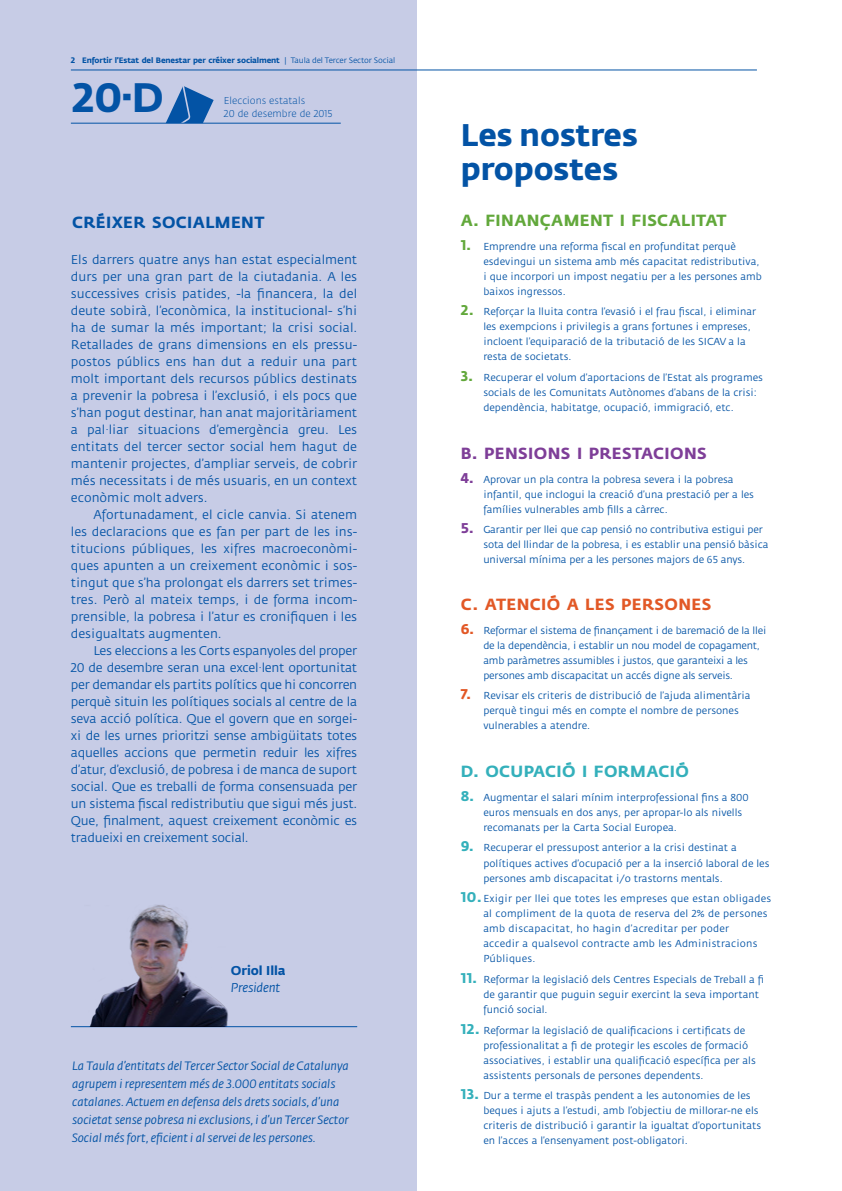
<style>
.page{position:relative;width:842px;height:1191px;background:#fff}
.page>*{position:absolute;margin:0;border:0;box-sizing:border-box;transform-origin:0 0}
._2_intro{font:700 40.7px "Fedra Sans";color:#0353a5}
._1_valoració_-_propo{font:700 31px/34px "Fedra Sans";color:#0353a5}
.Paragraph_Style_2{font:700 16px "Fedra Sans";letter-spacing:.025em;color:#62a83b}
._00_txt_normal{font:700 16px "Fedra Sans";letter-spacing:.025em;color:#7e3e98}
._00_txt_normal-2{font:700 16px "Fedra Sans";letter-spacing:.025em;color:#e25826}
._00_txt_normal-3{font:700 16px "Fedra Sans";letter-spacing:.025em;color:#34b0bb}
._00_txt_normal-4{font:700 16px "Fedra Sans";letter-spacing:.025em;color:#0353a5}
.t1{font:700 12.6px/17.6px "Fedra Sans";letter-spacing:-.005em;color:#0353a5}
.t2{font:12.5px/17px "Fedra Sans";color:#0353a5;text-align:justify}
.t3{font:italic 12px/18px "Fedra Sans";color:#0353a5}
.listado_txt{font:10px/15px "Fedra Sans";color:#0353a5}
.listado_txt-2{font:10px/15px "Fedra Sans";letter-spacing:.02em;color:#0353a5}
.listado_txt-3{font:10px/15px "Fedra Sans";letter-spacing:-.02em;color:#0353a5}
.t4{font:300 9.9px "Fedra Sans";letter-spacing:.005em;color:#0353a5}
.t5{font:700 8px "Fedra Sans";color:#0353a5}
.t6{font:700 7.8px "Fedra Sans";letter-spacing:-.02em;color:#0353a5}
.s1{font-weight:400}
.s2{font-size:48.8px}
.s3{font-weight:400;font-style:italic}
.s4{font-weight:700;font-size:14px;color:#62a83b}
.s5{font-weight:700;font-size:14px;color:#7e3e98}
.s6{font-weight:700;font-size:14px;color:#e25826}
.s7{font-weight:700;font-size:14px;color:#34b0bb}
</style>
<div class="page">
<div style="left:0;top:0;width:416px;height:1191px;background:#c7cce6"></div>
<hr style="left:71px;top:1026px;width:286px;height:1px;background:#0353a5">
<hr style="left:71px;top:70px;width:686px;height:1px;background:#0353a5">
<svg style="left:166px;top:86px;width:48px;height:37px"></svg>
<hr style="left:71px;top:123px;width:270px;height:1px;background:#0353a5">
<img style="left:85px;top:905px;width:168px;height:122px">
<p class="t5" style="left:71px;top:55px;width:6px">2</p>
<p class="t6" style="left:82px;top:55px;width:315px">Enfortir l’Estat del Benestar per créixer socialment <span class="s1">| Taula del Tercer Sector Social</span></p>
<p class="_2_intro" style="left:72px;top:73px;width:93px">20<span class="s2">-</span>D</p>
<p class="t4" style="left:224px;top:95px;width:83px">Eleccions estatals</p>
<p class="t4" style="left:224px;top:108px;width:110px">20 de desembre de 2015</p>
<p class="_00_txt_normal-4" style="left:72px;top:213px;width:194px">CRÉIXER SOCIALMENT</p>
<p class="t2" style="left:71px;top:251px;width:288px">Els darrers quatre anys han estat especialment durs per una gran part de la ciutadania. A les successives crisis patides, -la financera, la del deute sobirà, l’econòmica, la institucional- s’hi ha de sumar la més important; la crisi social.<br>Retallades de grans dimensions en els pressu&shy;postos públics ens han dut a reduir una part molt important dels recursos públics destinats a prevenir la pobresa i l’exclusió, i els pocs que s’han pogut destinar, han anat majoritàriament a pal·liar situacions d’emergència greu. Les entitats del tercer sector social hem hagut de mantenir projectes, d’ampliar serveis, de cobrir més necessitats i de més usuaris, en un context econòmic molt advers.</p>
<p class="t2" style="left:71px;top:506px;width:288px;text-indent:23px">Afortunadament, el cicle canvia. Si atenem les declaracions que es fan per part de les ins&shy;titucions públiques, les xifres macroeconòmi&shy;ques apunten a un creixement econòmic i sos&shy;tingut que s’ha prolongat els darrers set trimes&shy;tres. Però al mateix temps, i de forma incom&shy;prensible, la pobresa i l’atur es cronifiquen i les desigualtats augmenten.</p>
<p class="t2" style="left:71px;top:642px;width:288px;text-indent:23px">Les eleccions a les Corts espanyoles del proper 20 de desembre seran una excel·lent oportunitat per demandar els partits polítics que hi concorren perquè situin les polítiques socials al centre de la seva acció política. Que el govern que en sorgei&shy;xi de les urnes prioritzi sense ambigüitats totes aquelles accions que permetin reduir les xifres d’atur, d’exclusió, de pobresa i de manca de suport social. Que es treballi de forma consensuada per un sistema fiscal redistributiu que sigui més just.<br>Que, finalment, aquest creixement econòmic es tradueixi en creixement social.</p>
<p class="t1" style="left:231px;top:961px;width:56px">Oriol Illa<br><span class="s3">President</span></p>
<p class="t3" style="left:72px;top:1057px;width:278px">La Taula d’entitats del Tercer Sector Social de Catalunya agrupem i representem més de 3.000 entitats socials catalanes. Actuem en defensa dels drets socials, d’una societat sense pobresa ni exclusions, i d’un Tercer Sector Social més fort, eficient i al servei de les persones.</p>
<p class="_1_valoració_-_propo" style="left:461px;top:119px;width:179px">Les nostres propostes</p>
<p class="Paragraph_Style_2" style="left:461px;top:211px;width:267px">A. FINANÇAMENT I FISCALITAT</p>
<p class="listado_txt" style="left:483px;top:239px;width:280px;text-indent:-23px"><span class="s4">1.</span> Emprendre una reforma fiscal en profunditat perquè esdevingui un sistema amb més capacitat redistributiva, i que incorpori un impost negatiu per a les persones amb baixos ingressos.</p>
<p class="listado_txt" style="left:483px;top:305px;width:274px;text-indent:-23px"><span class="s4">2.</span> Reforçar la lluita contra l’evasió i el frau fiscal, i eliminar les exempcions i privilegis a grans fortunes i empreses, incloent l’equiparació de la tributació de les SICAV a la resta de societats.</p>
<p class="listado_txt" style="left:483px;top:370px;width:281px;text-indent:-23px"><span class="s4">3.</span> Recuperar el volum d’aportacions de l’Estat als programes socials de les Comunitats Autònomes d’abans de la crisi: dependència, habitatge, ocupació, immigració, etc.</p>
<p class="_00_txt_normal" style="left:461px;top:444px;width:248px">B. PENSIONS I PRESTACIONS</p>
<p class="listado_txt" style="left:483px;top:472px;width:272px;text-indent:-23px"><span class="s5">4.</span> Aprovar un pla contra la pobresa severa i la pobresa infantil, que inclogui la creació d’una prestació per a les famílies vulnerables amb fills a càrrec.</p>
<p class="listado_txt" style="left:483px;top:523px;width:287px;text-indent:-23px"><span class="s5">5.</span> Garantir per llei que cap pensió no contributiva estigui per sota del llindar de la pobresa, i es establir una pensió bàsica universal mínima per a les persones majors de 65 anys.</p>
<p class="_00_txt_normal-2" style="left:461px;top:595px;width:252px">C. ATENCIÓ A LES PERSONES</p>
<p class="listado_txt-3" style="left:483px;top:623px;width:284px;text-indent:-23px"><span class="s6">6.</span> Reformar el sistema de finançament i de baremació de la llei de la dependència, i establir un nou model de copagament, amb paràmetres assumibles i justos, que garanteixi a les persones amb discapacitat un accés digne als serveis.</p>
<p class="listado_txt" style="left:483px;top:688px;width:269px;text-indent:-23px"><span class="s6">7.</span> Revisar els criteris de distribució de l’ajuda alimentària perquè tingui més en compte el nombre de persones vulnerables a atendre.</p>
<p class="_00_txt_normal-3" style="left:461px;top:762px;width:229px">D. OCUPACIÓ I FORMACIÓ</p>
<p class="listado_txt" style="left:483px;top:790px;width:267px;text-indent:-23px"><span class="s7">8.</span> Augmentar el salari mínim interprofessional fins a 800 euros mensuals en dos anys, per apropar-lo als nivells recomanats per la Carta Social Europea.</p>
<p class="listado_txt" style="left:483px;top:840px;width:288px;text-indent:-23px"><span class="s7">9.</span> Recuperar el pressupost anterior a la crisi destinat a polítiques actives d’ocupació per a la inserció laboral de les persones amb discapacitat i/o trastorns mentals.</p>
<p class="listado_txt-2" style="left:483px;top:891px;width:289px;text-indent:-23px"><span class="s7">10.</span> Exigir per llei que totes les empreses que estan obligades al compliment de la quota de reserva del 2% de persones amb discapacitat, ho hagin d’acreditar per poder<br>accedir a qualsevol contracte amb les Administracions Públiques.</p>
<p class="listado_txt" style="left:483px;top:972px;width:282px;text-indent:-23px"><span class="s7">11.</span> Reformar la legislació dels Centres Especials de Treball a fi de garantir que puguin seguir exercint la seva important funció social.</p>
<p class="listado_txt" style="left:483px;top:1022px;width:274px;text-indent:-23px"><span class="s7">12.</span> Reformar la legislació de qualificacions i certificats de professionalitat a fi de protegir les escoles de formació associatives, i establir una qualificació específica per als assistents personals de persones dependents.</p>
<p class="listado_txt" style="left:483px;top:1088px;width:279px;text-indent:-23px"><span class="s7">13.</span> Dur a terme el traspàs pendent a les autonomies de les beques i ajuts a l’estudi, amb l’objectiu de millorar-ne els criteris de distribució i garantir la igualtat d’oportunitats en l’acces a l’ensenyament post-obligatori.</p>
</div>
